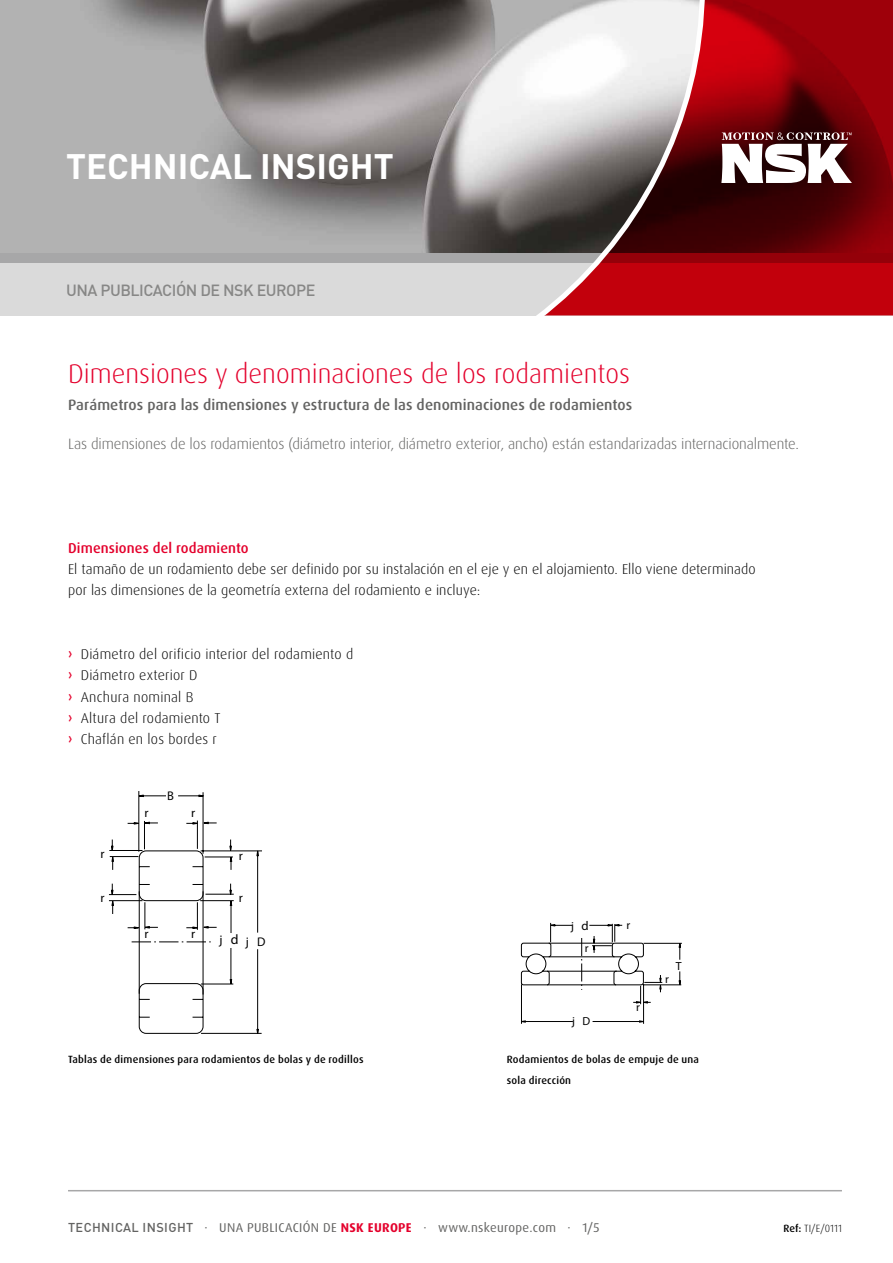
<style>
.page{position:relative;width:893px;height:1263px;background:#fff}
.page>*{position:absolute;margin:0;border:0;box-sizing:border-box;transform-origin:0 0}
.t1{font:700 34.95px "DIN Pro";color:#fff}
.t2{font:300 27px "Dax Pro";color:#e4002c}
.t3{font:500 16.05px "DIN Pro";letter-spacing:-.03em;color:#878786}
.t4{font:300 15px "Dax Pro";letter-spacing:-.005em;color:#636362}
.t5{font:500 15px "Dax Pro";letter-spacing:.005em;color:#636362}
.t6{font:300 14.25px/21.3px "Dax Pro";letter-spacing:.01em;color:#000}
.t7{font:500 14.25px "Dax Pro";letter-spacing:.01em;color:#e4002c}
.t8{font:12.75px "Dax Pro";letter-spacing:.025em;color:#636362}
.t9{font:italic 12.6px "Century Old Style";color:#000}
.t10{font:12.6px "NSK2 mark";color:#000}
.t11{font:11.7px "NSK2 mark";color:#000}
.t12{font:italic 11.7px "Century Old Style";color:#000}
.t13{font:500 10.5px/21.3px "Dax Pro";letter-spacing:.02em;color:#000}
.t14{font:300 10.5px "Dax Pro";color:#000}
.s1{font-weight:500;color:#e4002c}
.s2{font-family:"Century Old Style";font-style:italic;font-size:13.8px}
.s3{font-family:"Century Old Style";font-style:italic}
.s4{font-family:"Century Old Style";font-style:italic;font-size:12.75px}
.s5{font-family:"DIN Pro";font-weight:500}
.s6{font-weight:700;color:#e4002c}
.s7{font-weight:500}
</style>
<div class="page">
<hr style="left:139px;top:791px;width:1px;height:61px;background:#000">
<hr style="left:203px;top:792px;width:1px;height:62px;background:#000">
<hr style="left:201px;top:851px;width:61px;height:1px;background:#000">
<svg style="left:109px;top:795px;width:150px;height:239px"></svg>
<hr style="left:200px;top:900px;width:34px;height:1px;background:#000">
<hr style="left:201px;top:984px;width:32px;height:1px;background:#000">
<hr style="left:201px;top:1033px;width:61px;height:1px;background:#000">
<hr style="left:68px;top:1190px;width:774px;height:1px;background:#a7a7a8">
<svg style="left:520px;top:922px;width:162px;height:102px"></svg>
<img style="left:0;top:0;width:529px;height:254px">
<div style="left:0;top:263px;width:893px;height:52px;background:#dadada"></div>
<div style="left:0;top:254px;width:893px;height:9px;background:#a7a7a8"></div>
<svg style="left:708px;top:0;width:185px;height:315px;background:#8b0008"></svg>
<svg style="left:529px;top:0;width:179px;height:316px"></svg>
<svg style="left:721px;top:132px;width:131px;height:51px"></svg>
<h1 class="t1" style="left:66px;top:137px;width:329px">TECHNICAL INSIGHT</h1>
<p class="t3" style="left:66px;top:279px;width:251px">UNA PUBLICACIÓN DE NSK EUROPE</p>
<h2 class="t2" style="left:68px;top:356px;width:563px">Dimensiones y denominaciones de los rodamientos</h2>
<p class="t5" style="left:68px;top:395px;width:566px">Parámetros para las dimensiones y estructura de las denominaciones de rodamientos</p>
<p class="t4" style="left:68px;top:435px;width:732px">Las dimensiones de los rodamientos (diámetro interior, diámetro exterior, ancho) están estandarizadas internacionalmente.</p>
<p class="t7" style="left:68px;top:539px;width:182px">Dimensiones del rodamiento</p>
<p class="t6" style="left:68px;top:558px;width:689px">El tamaño de un rodamiento debe ser definido por su instalación en el eje y en el alojamiento. Ello viene determinado por las dimensiones de la geometría externa del rodamiento e incluye:</p>
<p class="t6" style="left:68px;top:644px;width:287px"><span class="s1">›</span> Diámetro del orificio interior del rodamiento d <span class="s1">›</span> Diámetro exterior D<br><span class="s1">›</span> Anchura nominal B<br><span class="s1">›</span> Altura del rodamiento T<br><span class="s1">›</span> Chaflán en los bordes r</p>
<p class="t9" style="left:167px;top:788px;width:8px">B</p>
<p class="t9" style="left:144px;top:805px;width:6px">r</p>
<p class="t9" style="left:191px;top:805px;width:6px">r</p>
<p class="t9" style="left:101px;top:845px;width:6px">r</p>
<p class="t9" style="left:239px;top:848px;width:6px">r</p>
<p class="t9" style="left:101px;top:890px;width:6px">r</p>
<p class="t9" style="left:239px;top:890px;width:6px">r</p>
<p class="t9" style="left:144px;top:926px;width:6px">r</p>
<p class="t9" style="left:191px;top:926px;width:6px">r</p>
<p class="t10" style="left:219px;top:932px;width:21px">j <span class="s2">d</span></p>
<p class="t10" style="left:246px;top:933px;width:21px">j <span class="s3">D</span></p>
<p class="t13" style="left:68px;top:1049px;width:297px">Tablas de dimensiones para rodamientos de bolas y de rodillos</p>
<p class="t11" style="left:571px;top:919px;width:19px">j <span class="s4">d</span></p>
<p class="t12" style="left:585px;top:941px;width:5px">r</p>
<p class="t11" style="left:572px;top:1014px;width:20px">j <span class="s3">D</span></p>
<p class="t12" style="left:626px;top:917px;width:5px">r</p>
<p class="t12" style="left:636px;top:1000px;width:5px">r</p>
<p class="t12" style="left:676px;top:959px;width:7px">T</p>
<p class="t12" style="left:665px;top:971px;width:5px">r</p>
<p class="t13" style="left:507px;top:1049px;width:194px">Rodamientos de bolas de empuje de una sola dirección</p>
<p class="t11" style="left:576px;top:1214px;width:20px">j <span class="s3">D</span></p>
<p class="t8" style="left:68px;top:1219px;width:533px"><span class="s5">TECHNICAL INSIGHT</span> · UNA PUBLICACIÓN DE <span class="s6">NSK EUROPE</span> · www.nskeurope.com · 1/5</p>
<p class="t14" style="left:784px;top:1221px;width:60px"><span class="s7">Ref:</span> TI/E/0111</p>
</div>
